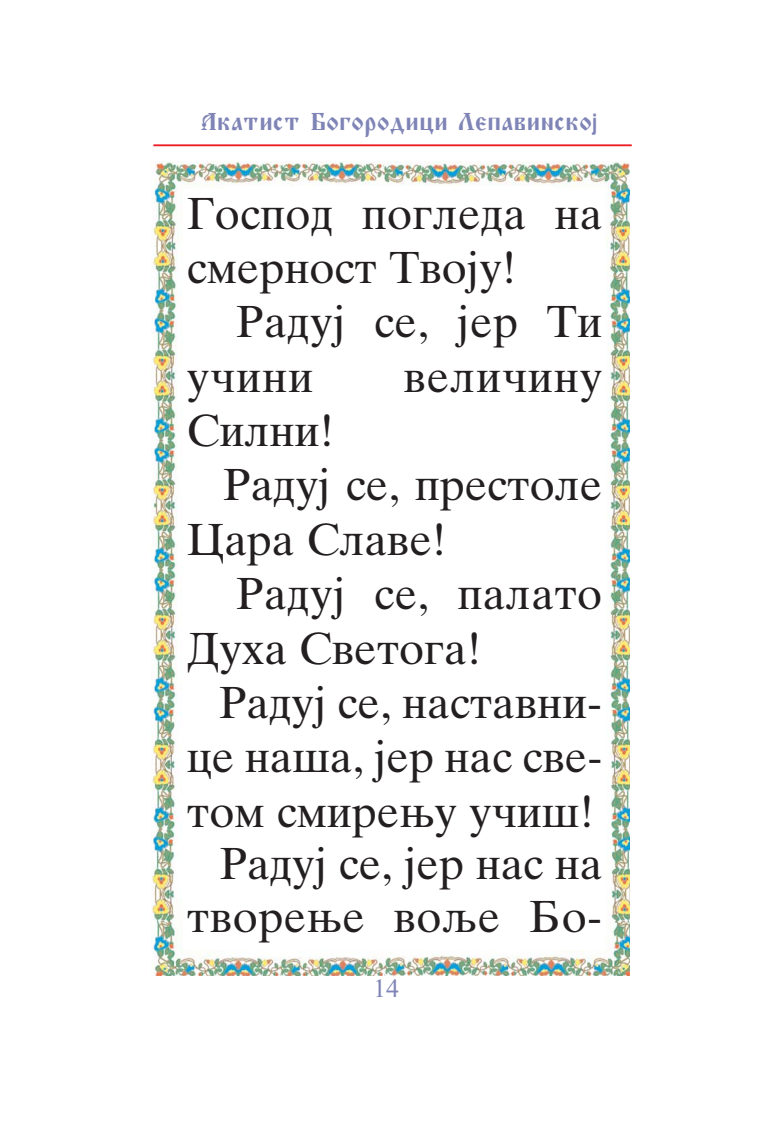
<style>
.page{position:relative;width:783px;height:1134px;background:#fff}
.page>*{position:absolute;margin:0;border:0;box-sizing:border-box;transform-origin:0 0}
.t1{font:45px/54.3px "Times Ten Cyrillic Upright";color:#231f20}
.t2{font:45px "Times Ten Cyrillic Upright";letter-spacing:.02em;color:#231f20}
.t3{font:30px "Studenica";letter-spacing:.015em;color:#7f84b6}
.t4{font:26.25px "Times New Roman";color:#7f84b6}
.s1{font-family:"Hlevetica";font-weight:700;font-size:22.5px}
</style>
<div class="page">
<img style="left:151px;top:162px;width:479px;height:813px">
<div style="left:183px;top:189px;width:423px;height:760px;background:#fff"></div>
<hr style="left:153px;top:144px;width:479px;height:2px;background:#ed1e25">
<p class="t3" style="left:201px;top:102px;width:398px">Akatist Bogorodiqi Lepavinsko<span class="s1">j</span></p>
<p class="t1" style="left:187px;top:186px;width:417px">Gospod pogleda na smernost Tvoju!</p>
<p class="t1" style="left:187px;top:295px;width:417px;text-indent:49px">Raduj se, jer Ti uËini</p>
<p class="t2" style="left:403px;top:350px;width:200px">veliËinu</p>
<p class="t1" style="left:187px;top:403px;width:149px">Silni!</p>
<p class="t1" style="left:223px;top:458px;width:380px">Raduj se, prestole</p>
<p class="t1" style="left:187px;top:512px;width:261px">Cara Slave!</p>
<p class="t1" style="left:236px;top:567px;width:368px">Raduj se, palato</p>
<p class="t1" style="left:187px;top:621px;width:296px">Duha Svetoga!</p>
<p class="t1" style="left:219px;top:675px;width:385px">Raduj se, nastavni-</p>
<p class="t1" style="left:187px;top:730px;width:417px">ce naπa, jer nas sve-</p>
<p class="t1" style="left:187px;top:784px;width:409px">tom smirequ uËiπ!</p>
<p class="t1" style="left:220px;top:837px;width:384px">Raduj se, jer nas na</p>
<p class="t1" style="left:187px;top:889px;width:417px">tvoreqe vowe Bo-</p>
<p class="t4" style="left:373px;top:979px;width:28px">14</p>
</div>
